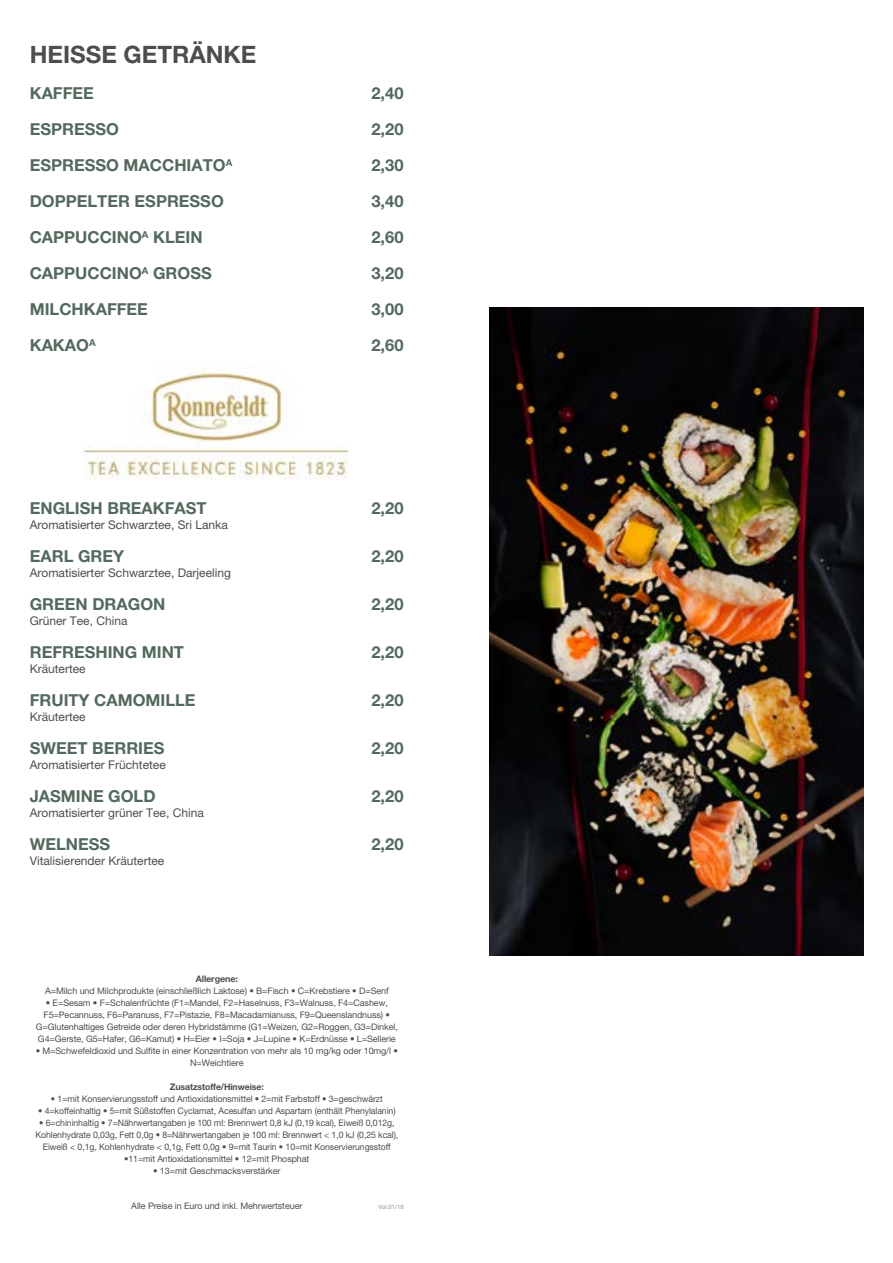
<style>
.page{position:relative;width:893px;height:1263px;background:#fff}
.page>*{position:absolute;margin:0;border:0;box-sizing:border-box;transform-origin:0 0}
.t1{font:700 24px "Helvetica Neue LT Pro";color:#4d4d4f}
.t2{font:700 16.5px "Helvetica Neue LT Pro";color:#54695d}
.t3{font:12px "Helvetica Neue LT Pro";color:#4d4d4f}
.t4{font:9px/12px "Helvetica Neue LT Pro";letter-spacing:-.01em;color:#4d4d4f;text-align:center}
.t5{font:700 9px "Helvetica Neue LT Pro";letter-spacing:-.01em;color:#4d4d4f}
.t6{font:6px "Helvetica Neue LT Pro";color:#939598}
</style>
<div class="page">
<img style="left:150px;top:372px;width:133px;height:70px">
<img style="left:83px;top:445px;width:266px;height:34px">
<img style="left:489px;top:308px;width:374px;height:647px">
<h1 class="t1" style="left:30px;top:40px;width:228px">HEISSE GETRÄNKE</h1>
<h2 class="t2" style="left:30px;top:83px;width:66px">KAFFEE</h2>
<h2 class="t2" style="left:371px;top:83px;width:34px">2,40</h2>
<h2 class="t2" style="left:30px;top:119px;width:91px">ESPRESSO</h2>
<h2 class="t2" style="left:371px;top:119px;width:34px">2,20</h2>
<h2 class="t2" style="left:30px;top:155px;width:204px">ESPRESSO MACCHIATO<sup>A</sup></h2>
<h2 class="t2" style="left:371px;top:155px;width:34px">2,30</h2>
<h2 class="t2" style="left:30px;top:191px;width:196px">DOPPELTER ESPRESSO</h2>
<h2 class="t2" style="left:371px;top:191px;width:34px">3,40</h2>
<h2 class="t2" style="left:30px;top:227px;width:174px">CAPPUCCINO<sup>A</sup> KLEIN</h2>
<h2 class="t2" style="left:371px;top:227px;width:34px">2,60</h2>
<h2 class="t2" style="left:30px;top:263px;width:184px">CAPPUCCINO<sup>A</sup> GROSS</h2>
<h2 class="t2" style="left:371px;top:263px;width:34px">3,20</h2>
<h2 class="t2" style="left:30px;top:299px;width:120px">MILCHKAFFEE</h2>
<h2 class="t2" style="left:371px;top:299px;width:34px">3,00</h2>
<h2 class="t2" style="left:30px;top:335px;width:67px">KAKAO<sup>A</sup></h2>
<h2 class="t2" style="left:371px;top:335px;width:34px">2,60</h2>
<h2 class="t2" style="left:30px;top:497px;width:178px">ENGLISH BREAKFAST</h2>
<h2 class="t2" style="left:371px;top:497px;width:34px">2,20</h2>
<h3 class="t3" style="left:30px;top:517px;width:200px">Aromatisierter Schwarztee, Sri Lanka</h3>
<h2 class="t2" style="left:30px;top:545px;width:96px">EARL GREY</h2>
<h2 class="t2" style="left:371px;top:545px;width:34px">2,20</h2>
<h3 class="t3" style="left:30px;top:565px;width:203px">Aromatisierter Schwarztee, Darjeeling</h3>
<h2 class="t2" style="left:30px;top:593px;width:137px">GREEN DRAGON</h2>
<h2 class="t2" style="left:371px;top:593px;width:34px">2,20</h2>
<h3 class="t3" style="left:30px;top:613px;width:99px">Grüner Tee, China</h3>
<h2 class="t2" style="left:30px;top:641px;width:156px">REFRESHING MINT</h2>
<h2 class="t2" style="left:371px;top:641px;width:34px">2,20</h2>
<h3 class="t3" style="left:30px;top:661px;width:58px">Kräutertee</h3>
<h2 class="t2" style="left:30px;top:689px;width:167px">FRUITY CAMOMILLE</h2>
<h2 class="t2" style="left:371px;top:689px;width:34px">2,20</h2>
<h3 class="t3" style="left:30px;top:709px;width:58px">Kräutertee</h3>
<h2 class="t2" style="left:30px;top:737px;width:136px">SWEET BERRIES</h2>
<h2 class="t2" style="left:371px;top:737px;width:34px">2,20</h2>
<h3 class="t3" style="left:30px;top:757px;width:138px">Aromatisierter Früchtetee</h3>
<h2 class="t2" style="left:30px;top:785px;width:127px">JASMINE GOLD</h2>
<h2 class="t2" style="left:371px;top:785px;width:34px">2,20</h2>
<h3 class="t3" style="left:30px;top:805px;width:176px">Aromatisierter grüner Tee, China</h3>
<h2 class="t2" style="left:30px;top:833px;width:82px">WELNESS</h2>
<h2 class="t2" style="left:371px;top:833px;width:34px">2,20</h2>
<h3 class="t3" style="left:30px;top:853px;width:136px">Vitalisierender Kräutertee</h3>
<p class="t5" style="left:196px;top:973px;width:44px">Allergene:</p>
<p class="t4" style="left:45px;top:985px;width:345px">A=Milch und Milchprodukte (einschließlich Laktose) • B=Fisch • C=Krebstiere • D=Senf</p>
<p class="t4" style="left:36px;top:997px;width:364px">• E=Sesam • F=Schalenfrüchte (F1=Mandel, F2=Haselnuss, F3=Walnuss, F4=Cashew, F5=Pecannuss, F6=Paranuss, F7=Pistazie, F8=Macadamianuss, F9=Queenslandnuss) • G=Glutenhaltiges Getreide oder deren Hybridstämme (G1=Weizen, G2=Roggen, G3=Dinkel, G4=Gerste, G5=Hafer, G6=Kamut) • H=Eier • I=Soja • J=Lupine • K=Erdnüsse • L=Sellerie</p>
<p class="t4" style="left:36px;top:1045px;width:364px">• M=Schwefeldioxid und Sulfite in einer Konzentration von mehr als 10 mg/kg oder 10mg/l •<br>N=Weichtiere</p>
<p class="t5" style="left:170px;top:1081px;width:95px">Zusatzstoffe/Hinweise:</p>
<p class="t4" style="left:51px;top:1093px;width:333px">• 1=mit Konservierungsstoff und Antioxidationsmittel • 2=mit Farbstoff • 3=geschwärzt</p>
<p class="t4" style="left:38px;top:1105px;width:359px">• 4=koffeinhaltig • 5=mit Süßstoffen Cyclamat, Acesulfan und Aspartam (enthält Phenylalanin)</p>
<p class="t4" style="left:35px;top:1117px;width:364px">• 6=chininhaltig • 7=Nährwertangaben je 100 ml: Brennwert 0,8 kJ (0,19 kcal), Eiweiß 0,012g,<br>Kohlenhydrate 0,03g, Fett 0,0g • 8=Nährwertangaben je 100 ml: Brennwert &lt; 1,0 kJ (0,25 kcal),<br>Eiweiß &lt; 0,1g, Kohlenhydrate &lt; 0,1g, Fett 0,0g • 9=mit Taurin • 10=mit Konservierungsstoff</p>
<p class="t4" style="left:124px;top:1153px;width:187px">•11=mit Antioxidationsmittel • 12=mit Phosphat</p>
<p class="t4" style="left:153px;top:1165px;width:129px">• 13=mit Geschmacksverstärker</p>
<p class="t4" style="left:131px;top:1200px;width:173px">Alle Preise in Euro und inkl. Mehrwertsteuer</p>
<p class="t6" style="left:378px;top:1203px;width:27px">Vol.01/19</p>
</div>
